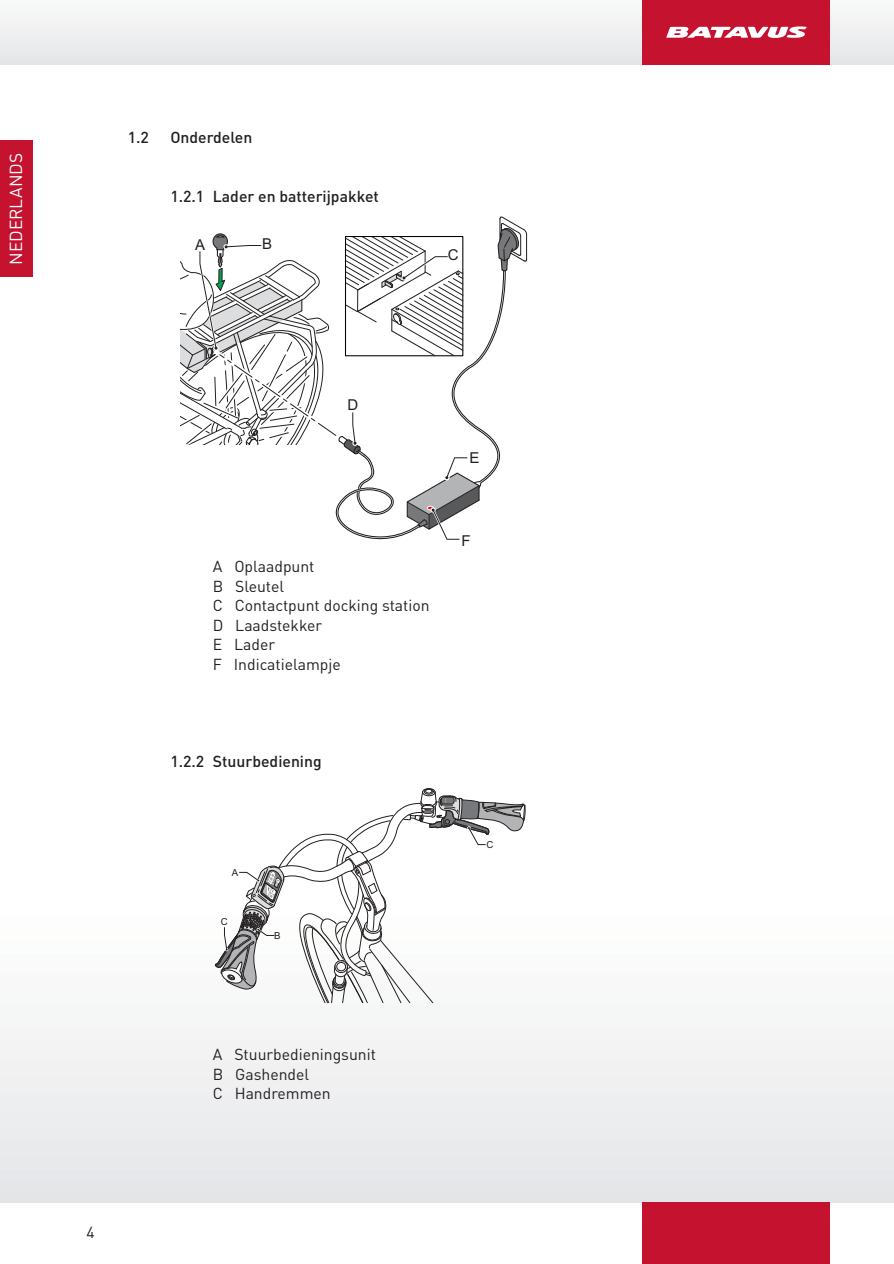
<style>
.page{position:relative;width:894px;height:1264px;background:#fff}
.page>*{position:absolute;margin:0;border:0;box-sizing:border-box;transform-origin:0 0}
.t1{font:17.25px "DIN";color:#fff}
.t2{font:15.75px/19.5px "DIN";color:#231f20}
.t3{font:500 15.75px "DIN";color:#231f20}
.t4{font:15px "Arial";color:#231f20}
.t5{font:9.6px "Arial";color:#231f20}
.t6{font:italic 1.95px "Arial Rounded MT Bold";color:#d1d3d4;scale:1.07 1}
</style>
<div class="page">
<div style="left:0;top:0;width:894px;height:64px;background:#f0f0f1"></div>
<div style="left:0;top:894px;width:894px;height:307px;background:linear-gradient(to right,#f0f0f2,#f1f2f3)"></div>
<div style="left:872px;top:894px;width:22px;height:307px;background:linear-gradient(to bottom,#fff,#e4e5e8)"></div>
<div style="left:642px;top:1201px;width:187px;height:62px;background:#c4122f"></div>
<div style="left:642px;top:0;width:187px;height:64px;background:#c4122f"></div>
<svg style="left:666px;top:26px;width:140px;height:12px"></svg>
<div style="left:422px;top:788px;width:13px;height:7px;border:1px solid #231f20;border-radius:50%"></div>
<div style="left:424px;top:788px;width:9px;height:6px;border:1px solid #231f20;border-radius:50%"></div>
<svg style="left:215px;top:789px;width:311px;height:213px"></svg>
<svg style="left:180px;top:216px;width:347px;height:324px"></svg>
<div style="left:0;top:141px;width:32px;height:136px;background:#c4122f"></div>
<p class="t1" style="left:10px;top:265px;width:114px;rotate:-90deg">NEDERLANDS</p>
<p class="t3" style="left:128px;top:132px;width:23px">1.2</p>
<p class="t3" style="left:170px;top:132px;width:83px">Onderdelen</p>
<p class="t3" style="left:170px;top:190px;width:210px">1.2.1 Lader en batterijpakket</p>
<p class="t4" style="left:195px;top:235px;width:12px">A</p>
<p class="t4" style="left:262px;top:235px;width:12px">B</p>
<p class="t4" style="left:447px;top:246px;width:12px">C</p>
<p class="t2" style="left:86px;top:1224px;width:10px">4</p>
<p class="t4" style="left:347px;top:396px;width:12px">D</p>
<p class="t2" style="left:213px;top:558px;width:218px">A Oplaadpunt<br>B Sleutel<br>C Contactpunt docking station<br>D Laadstekker<br>E Lader<br>F Indicatielampje</p>
<p class="t3" style="left:170px;top:756px;width:153px">1.2.2 Stuurbediening</p>
<p class="t5" style="left:232px;top:866px;width:8px">A</p>
<p class="t5" style="left:221px;top:916px;width:8px">C</p>
<p class="t6" style="left:272px;top:882px;width:9px;rotate:-68deg">SPARTA</p>
<p class="t5" style="left:274px;top:929px;width:8px">B</p>
<p class="t4" style="left:469px;top:449px;width:12px">E</p>
<p class="t4" style="left:461px;top:531px;width:11px">F</p>
<p class="t5" style="left:486px;top:839px;width:8px">C</p>
<p class="t2" style="left:213px;top:1046px;width:165px">A Stuurbedieningsunit<br>B Gashendel<br>C Handremmen</p>
</div>
